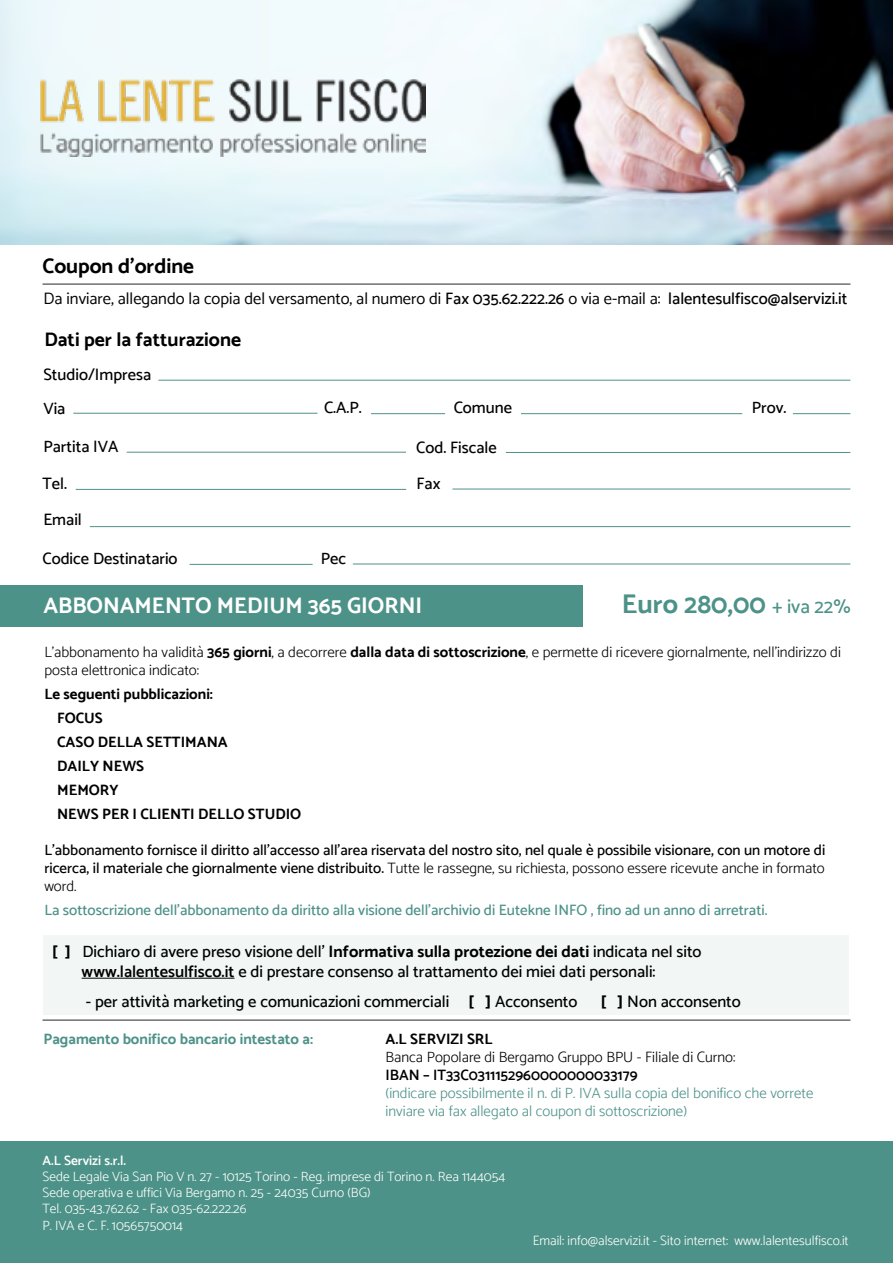
<style>
.page{position:relative;width:893px;height:1263px;background:#fff}
.page>*{position:absolute;margin:0;border:0;box-sizing:border-box;transform-origin:0 0}
.t1{font:700 27px "Catamaran";color:#4d9288}
.t2{font:700 22.5px "Catamaran";color:#fff}
.t3{font:700 21px "Catamaran";color:#000}
.t4{font:700 19.5px "Catamaran";color:#000}
.t5{font:500 16.5px/19.8px "Catamaran";color:#000}
.t6{font:16.5px "Catamaran";color:#000}
.t7{font:500 15px/18px "Catamaran";color:#000;text-align:justify}
.t8{font:300 15px/18px "Catamaran";color:#000}
.t9{font:300 15px/18px "Catamaran";color:#4d9288}
.t10{font:500 15px "Catamaran";color:#4d9288}
.t11{font:700 15px/24px "Catamaran";color:#000}
.t12{font:700 15px "Catamaran";color:#4d9288}
.t13{font:600 15px "Catamaran";color:#000}
.t14{font:300 13.5px/16.2px "Catamaran";color:#fff}
.t15{font:600 13.5px "Catamaran";color:#fff}
.s1{font-weight:500}
.s2{font-weight:500;font-size:19.5px}
.s3{font-weight:700}
.s4{font-weight:300}
.s5{font-weight:600}
</style>
<div class="page">
<div style="left:43px;top:935px;width:806px;height:80px;background:#f2f7f6"></div>
<hr style="left:82px;top:978px;width:153px;height:1px;background:#000">
<img style="left:0;top:0;width:893px;height:244px">
<div style="left:0;top:585px;width:583px;height:41px;background:#4d9288"></div>
<hr style="left:43px;top:283px;width:807px;height:2px;background:#3f3f45">
<hr style="left:158px;top:380px;width:692px;height:1px;background:#4d9288">
<hr style="left:90px;top:526px;width:760px;height:1px;background:#4d9288">
<hr style="left:76px;top:489px;width:330px;height:1px;background:#4d9288">
<hr style="left:452px;top:489px;width:398px;height:1px;background:#4d9288">
<hr style="left:127px;top:452px;width:279px;height:1px;background:#4d9288">
<hr style="left:73px;top:413px;width:244px;height:1px;background:#4d9288">
<hr style="left:506px;top:452px;width:344px;height:1px;background:#4d9288">
<hr style="left:371px;top:413px;width:74px;height:1px;background:#4d9288">
<hr style="left:521px;top:413px;width:221px;height:1px;background:#4d9288">
<hr style="left:793px;top:413px;width:57px;height:1px;background:#4d9288">
<hr style="left:43px;top:1019px;width:807px;height:2px;background:#3f3f45">
<div style="left:0;top:1142px;width:893px;height:121px;background:#4d9288"></div>
<img style="left:41px;top:79px;width:384px;height:78px">
<hr style="left:189px;top:564px;width:124px;height:1px;background:#4d9288">
<hr style="left:353px;top:564px;width:497px;height:1px;background:#4d9288">
<p class="t3" style="left:43px;top:253px;width:153px">Coupon d’ordine</p>
<p class="t6" style="left:44px;top:289px;width:805px">Da inviare, allegando la copia del versamento, al numero di <span class="s1">Fax 035.62.222.26</span> o via e-mail a: <span class="s1">lalentesulfisco@alservizi.it</span></p>
<p class="t4" style="left:44px;top:328px;width:198px">Dati per la fatturazione</p>
<p class="t5" style="left:43px;top:357px;width:109px;line-height:34.3px">Studio/Impresa<br>Via</p>
<p class="t5" style="left:43px;top:437px;width:77px">Partita IVA</p>
<p class="t5" style="left:43px;top:473px;width:26px">Tel.</p>
<p class="t5" style="left:43px;top:510px;width:40px">Email</p>
<p class="t5" style="left:324px;top:398px;width:39px">C.A.P.</p>
<p class="t5" style="left:454px;top:398px;width:60px">Comune</p>
<p class="t5" style="left:752px;top:398px;width:36px">Prov.</p>
<p class="t5" style="left:416px;top:437px;width:82px">Cod. Fiscale</p>
<p class="t5" style="left:416px;top:473px;width:25px">Fax</p>
<p class="t5" style="left:42px;top:548px;width:137px">Codice Destinatario</p>
<p class="t5" style="left:321px;top:548px;width:27px">Pec</p>
<h2 class="t2" style="left:43px;top:592px;width:380px">ABBONAMENTO MEDIUM 365 GIORNI</h2>
<h1 class="t1" style="left:622px;top:588px;width:230px">Euro 280,00 <span class="s2">+ iva 22%</span></h1>
<p class="t8" style="left:44px;top:642px;width:798px">L’abbonamento ha validità <span class="s3">365 giorni</span>, a decorrere <span class="s3">dalla data di sottoscrizione</span>, e permette di ricevere giornalmente, nell’indirizzo di posta elettronica indicato:</p>
<p class="t11" style="left:57px;top:681px;width:246px;text-indent:-13px">Le seguenti pubblicazioni:<br>FOCUS<br>CASO DELLA SETTIMANA<br>DAILY NEWS<br>MEMORY<br>NEWS PER I CLIENTI DELLO STUDIO</p>
<p class="t7" style="left:44px;top:840px;width:782px">L’abbonamento fornisce il diritto all’accesso all’area riservata del nostro sito, nel quale è possibile visionare, con un motore di ricerca, il materiale che giornalmente viene distribuito. <span class="s4">Tutte le rassegne, su richiesta, possono essere ricevute anche in formato word.</span></p>
<p class="t10" style="left:44px;top:901px;width:725px">La sottoscrizione dell’abbonamento da diritto alla visione dell’archivio di Eutekne INFO , fino ad un anno di arretrati.</p>
<p class="t5" style="left:82px;top:941px;width:621px;text-indent:-30px"><span class="s3">[ ]</span> Dichiaro di avere preso visione dell’ <span class="s3">Informativa sulla protezione dei dati</span> indicata nel sito <span class="s5">www.lalentesulfisco.it</span> e di prestare consenso al trattamento dei miei dati personali:</p>
<p class="t5" style="left:86px;top:991px;width:493px">- per attività marketing e comunicazioni commerciali <span class="s3">[ ]</span> Acconsento</p>
<p class="t5" style="left:600px;top:991px;width:142px"><span class="s3">[ ]</span> Non acconsento</p>
<p class="t12" style="left:44px;top:1030px;width:271px">Pagamento bonifico bancario intestato a:</p>
<p class="t11" style="left:386px;top:1027px;width:108px">A.L SERVIZI SRL</p>
<p class="t8" style="left:386px;top:1048px;width:351px">Banca Popolare di Bergamo Gruppo BPU - Filiale di Curno:</p>
<p class="t13" style="left:386px;top:1066px;width:253px">IBAN – IT33C0311152960000000033179</p>
<p class="t9" style="left:386px;top:1084px;width:429px">(indicare possibilmente il n. di P. IVA sulla copia del bonifico che vorrete inviare via fax allegato al coupon di sottoscrizione)</p>
<p class="t15" style="left:43px;top:1152px;width:85px">A.L Servizi s.r.l.</p>
<p class="t14" style="left:43px;top:1168px;width:464px">Sede Legale Via San Pio V n. 27 - 10125 Torino - Reg. imprese di Torino n. Rea 1144054<br>Sede operativa e uffici Via Bergamo n. 25 - 24035 Curno (BG)<br>Tel. 035-43.762.62 - Fax 035-62.222.26<br>P. IVA e C. F. 10565750014</p>
<p class="t14" style="left:533px;top:1232px;width:317px">Email: info@alservizi.it - Sito internet: www.lalentesulfisco.it</p>
</div>
